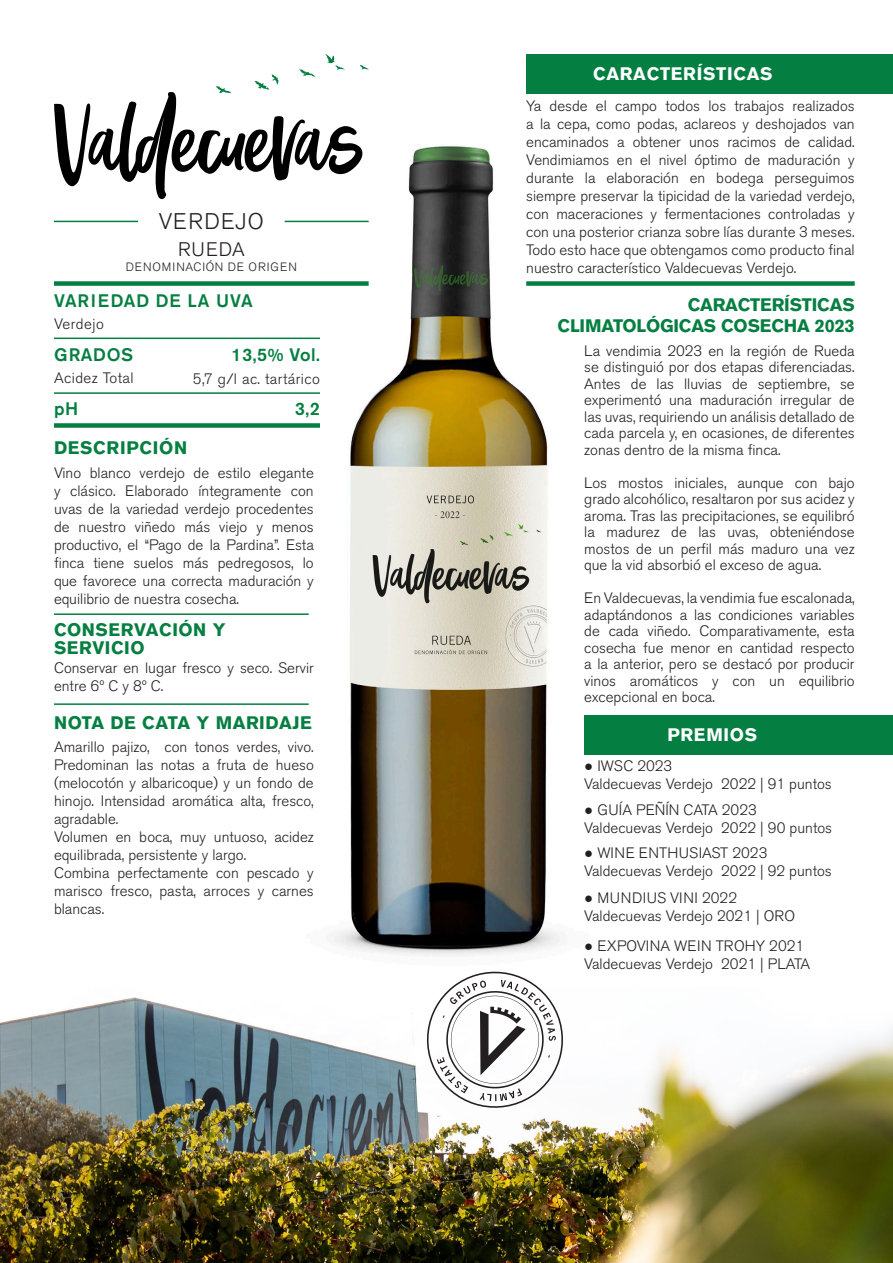
<style>
.page{position:relative;width:893px;height:1263px;background:#fff}
.page>*{position:absolute;margin:0;border:0;box-sizing:border-box;transform-origin:0 0}
.t1{font:300 22.5px "Akzidenz Grotesk BE";letter-spacing:.05em;color:#231f20}
.t2{font:300 19.5px "Akzidenz Grotesk BE";letter-spacing:.05em;color:#231f20}
.t3{font:700 18px/18px "Akzidenz Grotesk BQ";letter-spacing:.03em;color:#057f41}
.t4{font:700 18px/21px "Akzidenz Grotesk BQ";letter-spacing:-.01em;color:#057f41;text-align:right}
.t5{font:500 18px "Akzidenz Grotesk BE";letter-spacing:.04em;color:#057f41}
.t6{font:700 18px "Akzidenz Grotesk BQ";letter-spacing:.04em;color:#fff}
.t7{font:700 18px "Akzidenz Grotesk BQ";letter-spacing:.04em;color:#057f41}
.t8{font:300 15px/18px "Akzidenz Grotesk BE";color:#231f20;text-align:justify}
.t9{font:300 15px "Akzidenz Grotesk BE";letter-spacing:.03em;color:#231f20}
.t10{font:300 12px "Akzidenz Grotesk BE";letter-spacing:.07em;color:#231f20}
.s1{font-family:"Arial Narrow";font-weight:400}
</style>
<div class="page">
<img style="left:234px;top:145px;width:425px;height:811px">
<img style="left:0;top:997px;width:893px;height:266px">
<div style="left:526px;top:54px;width:367px;height:39px;background:#057f41"></div>
<svg style="left:418px;top:971px;width:154px;height:145px"></svg>
<svg style="left:54px;top:54px;width:315px;height:145px"></svg>
<div style="left:54px;top:281px;width:315px;height:5px;background:#057f41"></div>
<hr style="left:54px;top:338px;width:266px;height:1px;background:#057f41">
<hr style="left:54px;top:392px;width:266px;height:2px;background:#057f41">
<div style="left:54px;top:423px;width:266px;height:5px;background:#057f41"></div>
<div style="left:526px;top:281px;width:329px;height:5px;background:#057f41"></div>
<hr style="left:54px;top:221px;width:84px;height:1px;background:#057f41">
<hr style="left:285px;top:221px;width:84px;height:1px;background:#057f41">
<hr style="left:54px;top:613px;width:255px;height:2px;background:#057f41">
<hr style="left:54px;top:703px;width:255px;height:2px;background:#057f41">
<div style="left:584px;top:715px;width:309px;height:39px;background:#057f41"></div>
<p class="t1" style="left:159px;top:209px;width:106px">VERDEJO</p>
<p class="t2" style="left:178px;top:239px;width:68px">RUEDA</p>
<p class="t10" style="left:126px;top:260px;width:173px">DENOMINACIÓN DE ORIGEN</p>
<p class="t5" style="left:54px;top:289px;width:200px">VARIEDAD DE LA UVA</p>
<p class="t9" style="left:54px;top:316px;width:51px">Verdejo</p>
<p class="t5" style="left:54px;top:343px;width:81px">GRADOS</p>
<p class="t9" style="left:54px;top:370px;width:81px">Acidez Total</p>
<p class="t5" style="left:232px;top:343px;width:90px">13,5% Vol.</p>
<p class="t9" style="left:193px;top:370px;width:129px">5,7 g/l ac. tartárico</p>
<p class="t5" style="left:54px;top:398px;width:26px">pH</p>
<p class="t5" style="left:295px;top:398px;width:27px">3,2</p>
<p class="t7" style="left:54px;top:438px;width:135px">DESCRIPCIÓN</p>
<p class="t8" style="left:54px;top:464px;width:261px">Vino blanco verdejo de estilo elegante y clásico. Elaborado íntegramente con uvas de la variedad verdejo procedentes de nuestro viñedo más viejo y menos productivo, el “Pago de la Pardina”. Esta finca tiene suelos más pedregosos, lo que favorece una correcta maduración y equilibrio de nuestra cosecha.</p>
<p class="t3" style="left:54px;top:621px;width:173px">CONSERVACIÓN Y<br>SERVICIO</p>
<p class="t8" style="left:54px;top:659px;width:261px">Conservar en lugar fresco y seco. Servir entre 6º C y 8º C.</p>
<p class="t3" style="left:54px;top:714px;width:259px">NOTA DE CATA Y MARIDAJE</p>
<p class="t8" style="left:54px;top:738px;width:261px">Amarillo pajizo, con tonos verdes, vivo.<br>Predominan las notas a fruta de hueso (melocotón y albaricoque) y un fondo de hinojo. Intensidad aromática alta, fresco, agradable.</p>
<p class="t8" style="left:54px;top:828px;width:261px">Volumen en boca, muy untuoso, acidez equilibrada, persistente y largo.</p>
<p class="t8" style="left:54px;top:864px;width:261px">Combina perfectamente con pescado y marisco fresco, pasta, arroces y carnes blancas.</p>
<p class="t6" style="left:593px;top:63px;width:181px">CARACTERÍSTICAS</p>
<p class="t8" style="left:526px;top:97px;width:330px">Ya desde el campo todos los trabajos realizados a la cepa, como podas, aclareos y deshojados van encaminados a obtener unos racimos de calidad.<br>Vendimiamos en el nivel óptimo de maduración y durante la elaboración en bodega perseguimos siempre preservar la tipicidad de la variedad verdejo, con maceraciones y fermentaciones controladas y con una posterior crianza sobre lías durante 3 meses.</p>
<p class="t8" style="left:526px;top:241px;width:330px">Todo esto hace que obtengamos como producto final nuestro característico Valdecuevas Verdejo.</p>
<p class="t4" style="left:558px;top:294px;width:299px">CARACTERÍSTICAS<br>CLIMATOLÓGICAS COSECHA 2023</p>
<p class="t8" style="left:584px;top:343px;width:272px;line-height:16.5px">La vendimia 2023 en la región de Rueda se distinguió por dos etapas diferenciadas.<br>Antes de las lluvias de septiembre, se experimentó una maduración irregular de las uvas, requiriendo un análisis detallado de cada parcela y, en ocasiones, de diferentes zonas dentro de la misma finca.</p>
<p class="t8" style="left:584px;top:475px;width:272px;line-height:16.5px">Los mostos iniciales, aunque con bajo grado alcohólico, resaltaron por sus acidez y aroma. Tras las precipitaciones, se equilibró la madurez de las uvas, obteniéndose mostos de un perfil más maduro una vez que la vid absorbió el exceso de agua.</p>
<p class="t8" style="left:584px;top:590px;width:272px;line-height:16.5px">En Valdecuevas, la vendimia fue escalonada, adaptándonos a las condiciones variables de cada viñedo. Comparativamente, esta cosecha fue menor en cantidad respecto a la anterior, pero se destacó por producir vinos aromáticos y con un equilibrio excepcional en boca.</p>
<p class="t6" style="left:667px;top:724px;width:91px">PREMIOS</p>
<p class="t8" style="left:584px;top:757px;width:90px"><span class="s1">●</span> IWSC 2023</p>
<p class="t8" style="left:584px;top:775px;width:249px">Valdecuevas Verdejo 2022 | 91 puntos</p>
<p class="t8" style="left:584px;top:801px;width:174px"><span class="s1">●</span> GUÍA PEÑÍN CATA 2023</p>
<p class="t8" style="left:584px;top:819px;width:249px">Valdecuevas Verdejo 2022 | 90 puntos</p>
<p class="t8" style="left:584px;top:844px;width:185px"><span class="s1">●</span> WINE ENTHUSIAST 2023</p>
<p class="t8" style="left:584px;top:862px;width:249px">Valdecuevas Verdejo 2022 | 92 puntos</p>
<p class="t9" style="left:584px;top:889px;width:154px"><span class="s1">●</span> MUNDIUS VINI 2022</p>
<p class="t8" style="left:584px;top:907px;width:212px">Valdecuevas Verdejo 2021 | ORO</p>
<p class="t8" style="left:584px;top:937px;width:228px"><span class="s1">●</span> EXPOVINA WEIN TROHY 2021<br>Valdecuevas Verdejo 2021 | PLATA</p>
</div>
